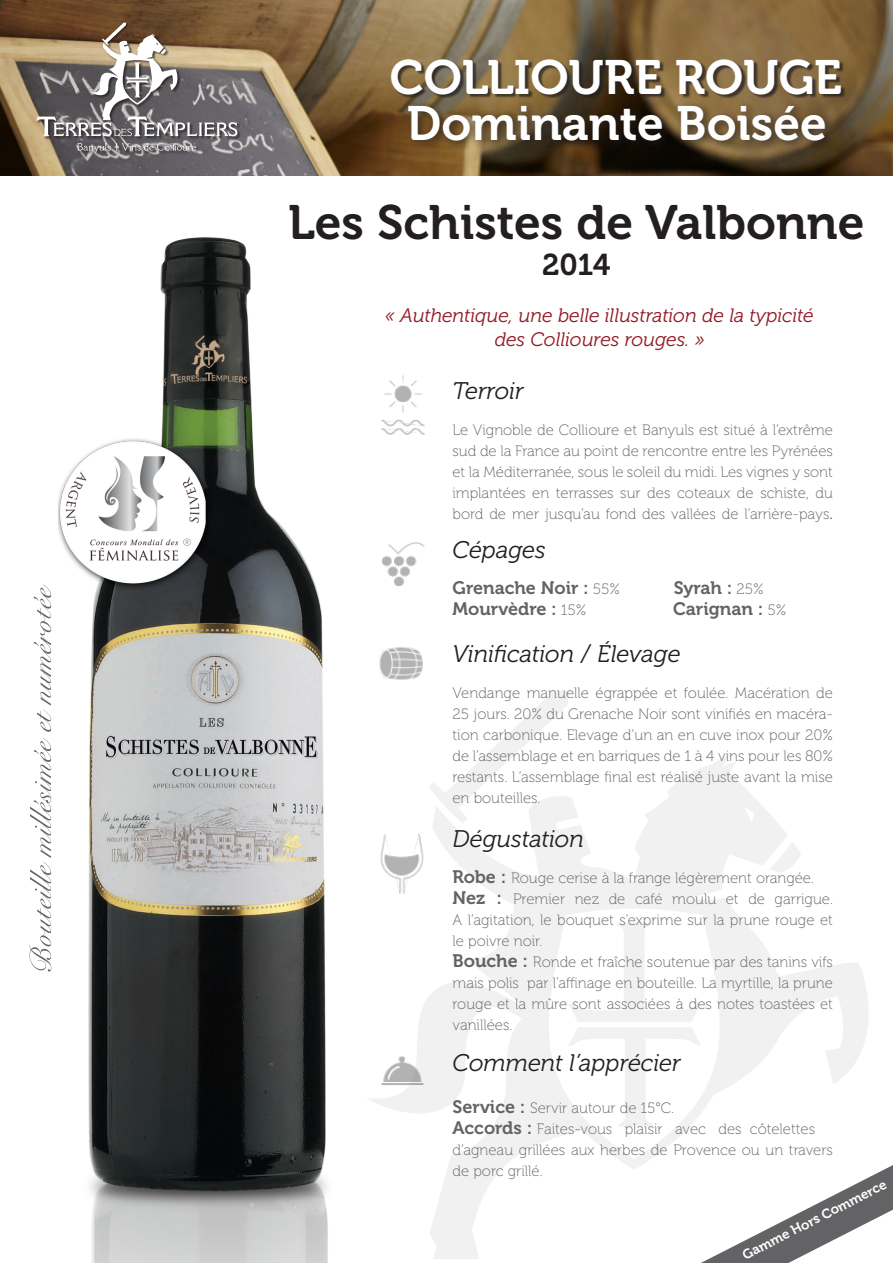
<style>
.page{position:relative;width:893px;height:1263px;background:#fff}
.page>*{position:absolute;margin:0;border:0;box-sizing:border-box;transform-origin:0 0}
.t1{font:48px "Museo 700";color:#fff}
.t2{font:48px "Museo 700";color:#231f20}
.t3{font:30px "Museo 700";color:#231f20}
.t4{font:italic 24px "Museo 300";color:#231f20}
.t5{font:italic 19.5px "Museo 300";color:#941823}
.t6{font:18px "Museo 700";color:#636366}
.t7{font:15px/21px "Museo 100";color:#636366;text-align:justify}
.t8{font:13.5px "Museo 700";color:#fff}
.s1{font-family:"Minion Pro"}
.s2{font-family:"Museo 100";font-size:15px}
.s3{font-family:"Museo 700";font-size:18px}
</style>
<div class="page">
<img style="left:0;top:0;width:893px;height:175px">
<svg style="left:36px;top:23px;width:201px;height:87px"></svg>
<svg style="left:701px;top:1165px;width:192px;height:98px"></svg>
<svg style="left:486px;top:690px;width:83px;height:65px"></svg>
<svg style="left:367px;top:755px;width:503px;height:504px"></svg>
<svg style="left:769px;top:842px;width:32px;height:31px"></svg>
<img style="left:381px;top:375px;width:44px;height:60px">
<img style="left:381px;top:542px;width:44px;height:44px">
<img style="left:379px;top:647px;width:44px;height:33px">
<img style="left:375px;top:816px;width:53px;height:87px">
<img style="left:375px;top:1040px;width:53px;height:56px">
<img style="left:20px;top:110px;width:340px;height:1153px">
<div style="left:393px;top:61px;width:452px;height:38px;background:#231f20;opacity:.75"></div>
<div style="left:404px;top:100px;width:432px;height:51px;background:#231f20;opacity:.75"></div>
<img style="left:58px;top:436px;width:154px;height:155px">
<p class="t1" style="left:390px;top:50px;width:453px">COLLIOURE ROUGE</p>
<p class="t1" style="left:407px;top:96px;width:421px">Dominante Boisée</p>
<p class="t2" style="left:288px;top:196px;width:578px">Les Schistes de Valbonne</p>
<p class="t3" style="left:542px;top:248px;width:70px">2014</p>
<p class="t5" style="left:385px;top:305px;width:430px">« Authentique, une belle illustration de la typicité</p>
<p class="t5" style="left:495px;top:328px;width:211px">des Collioures rouges. »</p>
<p class="t4" style="left:452px;top:378px;width:73px">Terroir</p>
<p class="t7" style="left:452px;top:420px;width:382px">Le Vignoble de Collioure et Banyuls est situé à l’extrême sud de la France au point de rencontre entre les Pyrénées et la Méditerranée, sous le soleil du midi. Les vignes y sont implantées en terrasses sur des coteaux de schiste, du bord de mer jusqu’au fond des vallées de l’arrière-pays<span class="s1">.</span></p>
<p class="t4" style="left:452px;top:536px;width:95px">Cépages</p>
<p class="t6" style="left:452px;top:577px;width:169px">Grenache Noir : <span class="s2">55%</span></p>
<p class="t6" style="left:674px;top:577px;width:92px">Syrah : <span class="s2">25%</span></p>
<p class="t6" style="left:452px;top:598px;width:135px">Mourvèdre : <span class="s2">15%</span></p>
<p class="t6" style="left:673px;top:598px;width:115px">Carignan : <span class="s2">5%</span></p>
<p class="t4" style="left:452px;top:641px;width:230px">Vinification / Élevage</p>
<p class="t7" style="left:452px;top:683px;width:382px">Vendange manuelle égrappée et foulée. Macération de 25 jours. 20% du Grenache Noir sont vinifiés en macéra&shy;tion carbonique. Elevage d’un an en cuve inox pour 20% de l’assemblage et en barriques de 1 à 4 vins pour les 80% restants. L’assemblage final est réalisé juste avant la mise en bouteilles.</p>
<p class="t4" style="left:452px;top:825px;width:133px">Dégustation</p>
<p class="t7" style="left:452px;top:867px;width:363px"><span class="s3">Robe :</span> Rouge cerise à la frange légèrement orangée.</p>
<p class="t7" style="left:452px;top:888px;width:382px"><span class="s3">Nez :</span> Premier nez de café moulu et de garrigue.</p>
<p class="t7" style="left:452px;top:909px;width:382px">A l’agitation, le bouquet s’exprime sur la prune rouge et le poivre noir.</p>
<p class="t7" style="left:452px;top:951px;width:382px"><span class="s3">Bouche :</span> Ronde et fraîche soutenue par des tanins vifs mais polis par l’affinage en bouteille. La myrtille, la prune rouge et la mûre sont associées à des notes toastées et vanillées.</p>
<p class="t4" style="left:452px;top:1049px;width:230px">Comment l’apprécier</p>
<p class="t7" style="left:452px;top:1097px;width:223px"><span class="s3">Service :</span> Servir autour de 15°C.</p>
<p class="t7" style="left:452px;top:1118px;width:364px"><span class="s3">Accords :</span> Faites-vous plaisir avec des côtelettes</p>
<p class="t7" style="left:452px;top:1139px;width:382px">d’agneau grillées aux herbes de Provence ou un travers de porc grillé.</p>
<p class="t8" style="left:740px;top:1249px;width:161px;rotate:-27deg">Gamme Hors Commerce</p>
</div>
